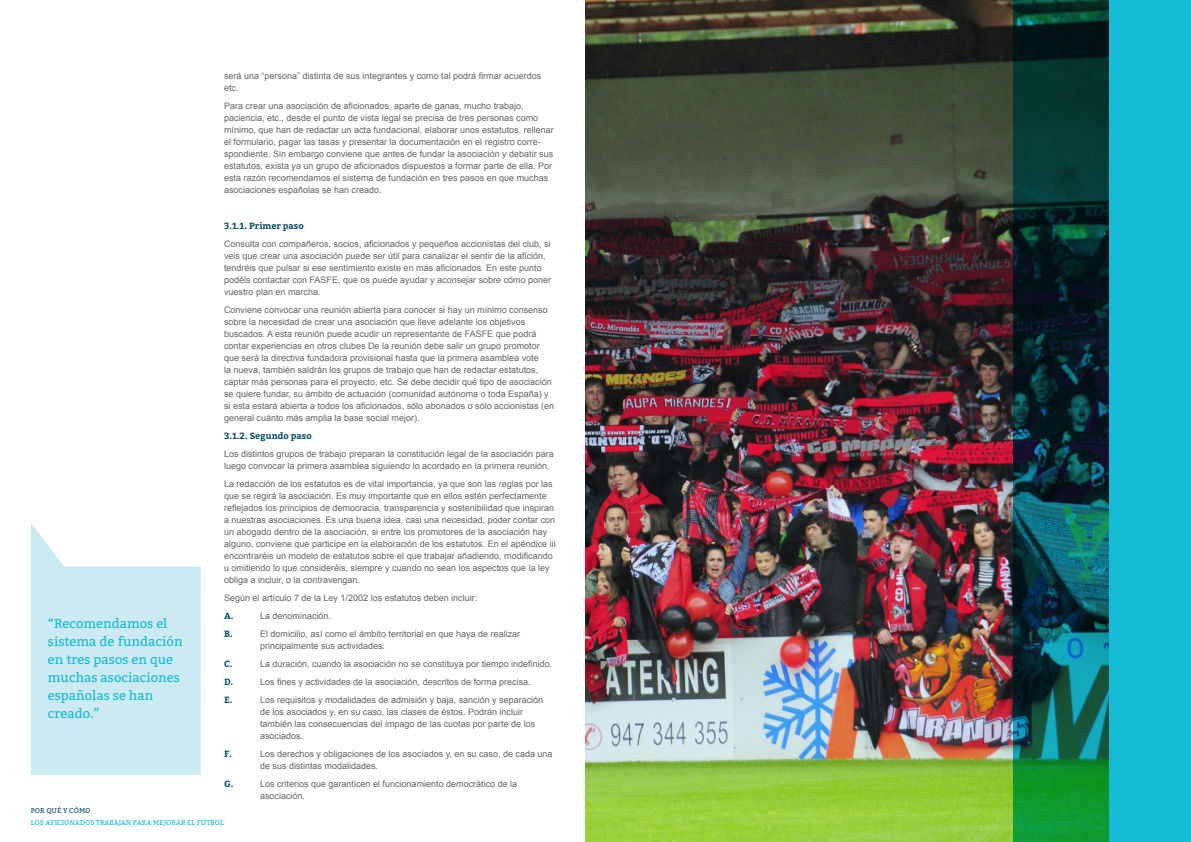
<style>
.page{position:relative;width:1191px;height:842px;background:#fff}
.page>*{position:absolute;margin:0;border:0;box-sizing:border-box;transform-origin:0 0}
.Subs_titles{font:13px/18px "Bitter";color:#16bbd6}
.Body_Copy{font:9px/12px "Arial";color:#686269}
.Body_Copy-2{font:700 9px "Bitter";color:#075068}
.t1{font:7px "Bitter";color:#16bbd6}
.t2{font:7px "Bitter";color:#075068}
</style>
<div class="page">
<div style="left:1013px;top:0;width:178px;height:842px;background:#16bbd6"></div>
<img style="left:585px;top:0;width:523px;height:842px">
<svg style="left:31px;top:523px;width:170px;height:252px;background:#d3edf4"></svg>
<p class="Subs_titles" style="left:48px;top:615px;width:136px">“Recomendamos el sistema de fundación en tres pasos en que muchas asociaciones españolas se han creado.”</p>
<p class="Body_Copy" style="left:224px;top:70px;width:319px">será una “persona” distinta de sus integrantes y como tal podrá firmar acuerdos etc.</p>
<p class="Body_Copy" style="left:224px;top:100px;width:331px">Para crear una asociación de aficionados, aparte de ganas, mucho trabajo, paciencia, etc., desde el punto de vista legal se precisa de tres personas como mínimo, que han de redactar un acta fundacional, elaborar unos estatutos, rellenar el formulario, pagar las tasas y presentar la documentación en el registro corre&shy;spondiente. Sin embargo conviene que antes de fundar la asociación y debatir sus estatutos, exista ya un grupo de aficionados dispuestos a formar parte de ella. Por esta razón recomendamos el sistema de fundación en tres pasos en que muchas asociaciones españolas se han creado.</p>
<p class="Body_Copy-2" style="left:224px;top:220px;width:81px">3.1.1. Primer paso</p>
<p class="Body_Copy" style="left:224px;top:238px;width:329px">Consulta con compañeros, socios, aficionados y pequeños accionistas del club, si veis que crear una asociación puede ser útil para canalizar el sentir de la afición, tendréis que pulsar si ese sentimiento existe en más aficionados. En este punto podéis contactar con FASFE, que os puede ayudar y aconsejar sobre cómo poner vuestro plan en marcha.</p>
<p class="Body_Copy" style="left:224px;top:304px;width:332px">Conviene convocar una reunión abierta para conocer si hay un mínimo consenso sobre la necesidad de crear una asociación que lleve adelante los objetivos buscados. A esta reunión puede acudir un representante de FASFE que podrá contar experiencias en otros clubes De la reunión debe salir un grupo promotor que será la directiva fundadora provisional hasta que la primera asamblea vote<br>la nueva, también saldrán los grupos de trabajo que han de redactar estatutos, captar más personas para el proyecto, etc. Se debe decidir qué tipo de asociación se quiere fundar, su ámbito de actuación (comunidad autónoma o toda España) y si esta estará abierta a todos los aficionados, sólo abonados o sólo accionistas (en general cuánto más amplia la base social mejor).</p>
<p class="Body_Copy-2" style="left:224px;top:430px;width:89px">3.1.2. Segundo paso</p>
<p class="Body_Copy" style="left:224px;top:448px;width:331px">Los distintos grupos de trabajo preparan la constitución legal de la asociación para luego convocar la primera asamblea siguiendo lo acordado en la primera reunión.</p>
<p class="Body_Copy" style="left:224px;top:478px;width:333px">La redacción de los estatutos es de vital importancia, ya que son las reglas por las que se regirá la asociación. Es muy importante que en ellos estén perfectamente reflejados los principios de democracia, transparencia y sostenibilidad que inspiran a nuestras asociaciones. Es una buena idea, casi una necesidad, poder contar con un abogado dentro de la asociación, si entre los promotores de la asociación hay alguno, conviene que participe en la elaboración de los estatutos. En el apéndice iii encontraréis un modelo de estatutos sobre el que trabajar añadiendo, modificando u omitiendo lo que consideréis, siempre y cuando no sean los aspectos que la ley obliga a incluir, o la contravengan.</p>
<p class="Body_Copy" style="left:224px;top:592px;width:255px">Según el artículo 7 de la Ley 1/2002 los estatutos deben incluir:</p>
<p class="Body_Copy-2" style="left:224px;top:610px;width:11px">A.</p>
<p class="Body_Copy" style="left:260px;top:610px;width:73px">La denominación.</p>
<p class="Body_Copy-2" style="left:224px;top:628px;width:10px">B.</p>
<p class="Body_Copy" style="left:260px;top:628px;width:262px">El domicilio, así como el ámbito territorial en que haya de realizar principalmente sus actividades.</p>
<p class="Body_Copy-2" style="left:224px;top:658px;width:10px">C.</p>
<p class="Body_Copy" style="left:260px;top:658px;width:294px">La duración, cuando la asociación no se constituya por tiempo indefinido.</p>
<p class="Body_Copy-2" style="left:224px;top:676px;width:11px">D.</p>
<p class="Body_Copy" style="left:260px;top:676px;width:272px">Los fines y actividades de la asociación, descritos de forma precisa.</p>
<p class="Body_Copy-2" style="left:224px;top:694px;width:10px">E.</p>
<p class="Body_Copy" style="left:260px;top:694px;width:285px">Los requisitos y modalidades de admisión y baja, sanción y separación de los asociados y, en su caso, las clases de éstos. Podrán incluir también las consecuencias del impago de las cuotas por parte de los asociados.</p>
<p class="Body_Copy-2" style="left:224px;top:748px;width:9px">F.</p>
<p class="Body_Copy" style="left:260px;top:748px;width:294px">Los derechos y obligaciones de los asociados y, en su caso, de cada una de sus distintas modalidades.</p>
<p class="Body_Copy-2" style="left:224px;top:778px;width:11px">G.</p>
<p class="Body_Copy" style="left:260px;top:778px;width:259px">Los criterios que garanticen el funcionamiento democrático de la asociación.</p>
<p class="t2" style="left:31px;top:806px;width:61px">POR QUÉ Y CÓMO</p>
<p class="t1" style="left:31px;top:818px;width:194px">LOS AFICIONADOS TRABAJAN PARA MEJORAR EL FÚTBOL</p>
</div>
